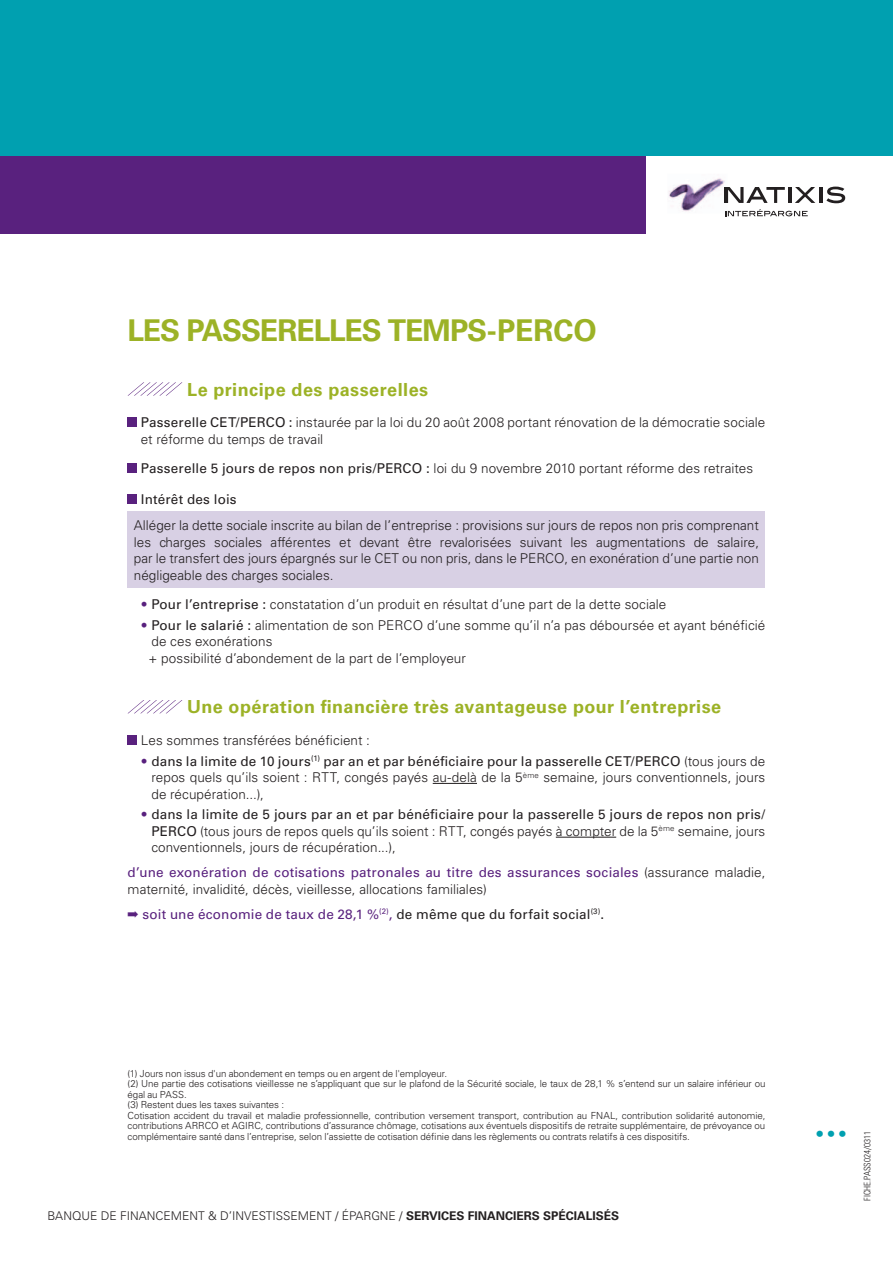
<style>
.page{position:relative;width:893px;height:1263px;background:#fff}
.page>*{position:absolute;margin:0;border:0;box-sizing:border-box;transform-origin:0 0}
.t1{font:700 30px "Univers LT Std";letter-spacing:-.035em;color:#9cb226}
.t2{font:700 18px "Univers LT Std";letter-spacing:.025em;color:#9cb226}
.t3{font:700 17.25px "Univers LT Std";color:#00a0b0}
.t4{font:300 13.5px/16.5px "Univers LT Std";letter-spacing:.005em;color:#231f20}
.t5{font:13.5px "Univers LT Std";letter-spacing:.015em;color:#59217e}
.t6{font:13.5px "Univers LT Std";letter-spacing:.01em;color:#231f20}
.t7{font:300 12px "Univers LT Std";color:#231f20}
.t8{font:300 9.75px/10.5px "Univers LT Std";letter-spacing:-.01em;color:#231f20}
.t9{font:300 condensed 9px "Univers LT Std";color:#231f20}
.s1{font-weight:400}
.s2{color:#59217e}
.s3{font-weight:400;color:#59217e}
.s4{color:#231f20}
.s5{font-weight:700}
</style>
<div class="page">
<div style="left:0;top:155px;width:646px;height:78px;background:#59217e"></div>
<hr style="left:788px;top:187px;width:3px;height:16px;background:#231f20">
<svg style="left:795px;top:187px;width:20px;height:16px"></svg>
<hr style="left:819px;top:187px;width:4px;height:16px;background:#231f20">
<svg style="left:826px;top:187px;width:19px;height:16px"></svg>
<img style="left:668px;top:178px;width:57px;height:33px">
<svg style="left:725px;top:187px;width:60px;height:16px"></svg>
<svg style="left:725px;top:209px;width:83px;height:7px"></svg>
<div style="left:0;top:0;width:893px;height:155px;background:#00a0b0"></div>
<hr style="left:433px;top:783px;width:44px;height:1px;background:#231f20">
<hr style="left:556px;top:837px;width:60px;height:1px;background:#231f20">
<svg style="left:127px;top:382px;width:56px;height:14px"></svg>
<div style="left:128px;top:417px;width:9px;height:10px;background:#59217e"></div>
<div style="left:128px;top:463px;width:9px;height:10px;background:#59217e"></div>
<div style="left:128px;top:494px;width:9px;height:10px;background:#59217e"></div>
<div style="left:128px;top:512px;width:637px;height:76px;background:#d8d0e4"></div>
<svg style="left:127px;top:700px;width:56px;height:14px"></svg>
<div style="left:128px;top:735px;width:9px;height:10px;background:#59217e"></div>
<p class="t1" style="left:128px;top:312px;width:471px">LES PASSERELLES TEMPS-PERCO</p>
<p class="t2" style="left:187px;top:379px;width:243px">Le principe des passerelles</p>
<p class="t4" style="left:141px;top:414px;width:626px"><span class="s1">Passerelle CET/PERCO :</span> instaurée par la loi du 20 août 2008 portant rénovation de la démocratie sociale et réforme du temps de travail</p>
<p class="t4" style="left:141px;top:460px;width:614px"><span class="s1">Passerelle 5 jours de repos non pris/PERCO :</span> loi du 9 novembre 2010 portant réforme des retraites</p>
<p class="t6" style="left:141px;top:491px;width:97px">Intérêt des lois</p>
<p class="t4" style="left:134px;top:517px;width:627px;text-align:justify">Alléger la dette sociale inscrite au bilan de l’entreprise : provisions sur jours de repos non pris comprenant les charges sociales afférentes et devant être revalorisées suivant les augmentations de salaire, par le transfert des jours épargnés sur le CET ou non pris, dans le PERCO, en exonération d’une partie non négligeable des charges sociales.</p>
<p class="t4" style="left:141px;top:596px;width:527px"><span class="s2">•</span> <span class="s1">Pour l’entreprise :</span> constatation d’un produit en résultat d’une part de la dette sociale</p>
<p class="t4" style="left:151px;top:617px;width:615px;text-indent:-11px"><span class="s2">•</span> <span class="s1">Pour le salarié :</span> alimentation de son PERCO d’une somme qu’il n’a pas déboursée et ayant bénéficié de ces exonérations</p>
<p class="t4" style="left:149px;top:650px;width:319px">+ possibilité d’abondement de la part de l’employeur</p>
<p class="t2" style="left:187px;top:696px;width:536px">Une opération financière très avantageuse pour l’entreprise</p>
<p class="t4" style="left:141px;top:732px;width:231px">Les sommes transférées bénéficient :</p>
<p class="t4" style="left:151px;top:752px;width:615px;text-align:justify;text-indent:-11px"><span class="s2">•</span> <span class="s1">dans la limite de 10 jours</span><sup>(1)</sup> <span class="s1">par an et par bénéficiaire pour la passerelle CET/PERCO</span> (tous jours de repos quels qu’ils soient : RTT, congés payés au-delà de la 5<sup>ème</sup> semaine, jours conventionnels, jours de récupération...),</p>
<p class="t4" style="left:151px;top:806px;width:615px;text-align:justify;text-indent:-11px"><span class="s2">•</span> <span class="s1">dans la limite de 5 jours par an et par bénéficiaire pour la passerelle 5 jours de repos non pris/ PERCO</span> (tous jours de repos quels qu’ils soient : RTT, congés payés à compter de la 5<sup>ème</sup> semaine, jours conventionnels, jours de récupération...),</p>
<p class="t4" style="left:128px;top:864px;width:639px"><span class="s3">d’une exonération de cotisations patronales au titre des assurances sociales</span> (assurance maladie, maternité, invalidité, décès, vieillesse, allocations familiales)</p>
<p class="t5" style="left:128px;top:906px;width:478px">➡ soit une économie de taux de 28,1 %<sup>(2)</sup>, <span class="s4">de même que du forfait social</span><sup>(3)</sup><span class="s4">.</span></p>
<p class="t8" style="left:128px;top:1068px;width:321px">(1) Jours non issus d'un abondement en temps ou en argent de l'employeur.</p>
<p class="t8" style="left:128px;top:1078px;width:639px">(2) Une partie des cotisations vieillesse ne s’appliquant que sur le plafond de la Sécurité sociale, le taux de 28,1 % s’entend sur un salaire inférieur ou égal au PASS.</p>
<p class="t8" style="left:128px;top:1099px;width:158px">(3) Restent dues les taxes suivantes :</p>
<p class="t8" style="left:128px;top:1110px;width:639px;text-align:justify">Cotisation accident du travail et maladie professionnelle, contribution versement transport, contribution au FNAL, contribution solidarité autonomie, contributions ARRCO et AGIRC, contributions d’assurance chômage, cotisations aux éventuels dispositifs de retraite supplémentaire, de prévoyance ou complémentaire santé dans l’entreprise, selon l’assiette de cotisation définie dans les règlements ou contrats relatifs à ces dispositifs.</p>
<p class="t7" style="left:48px;top:1209px;width:573px">BANQUE DE FINANCEMENT &amp; D’INVESTISSEMENT / ÉPARGNE / <span class="s5">SERVICES FINANCIERS SPÉCIALISÉS</span></p>
<p class="t3" style="left:817px;top:1123px;width:30px">• • •</p>
<p class="t9" style="left:862px;top:1201px;width:71px;rotate:-90deg">FICHE.PASS024/0311</p>
</div>
